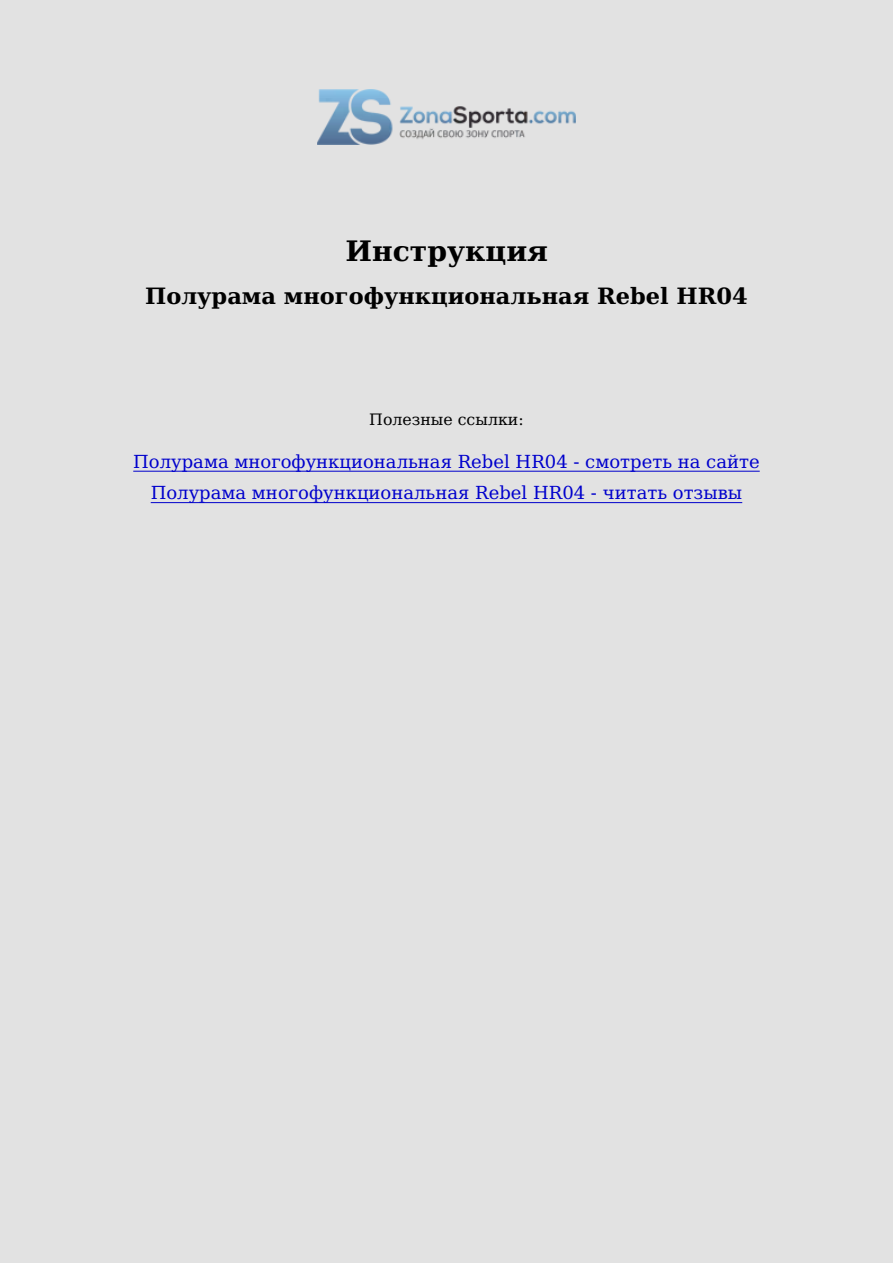
<style>
.page{position:relative;width:893px;height:1263px;background:#e2e2e2}
.page>*{position:absolute;margin:0;border:0;box-sizing:border-box;transform-origin:0 0}
.t1{font:700 28.2px "DejaVu Serif";color:#000}
.t2{font:700 22.5px "DejaVu Serif";color:#000}
.t3{font:18px/31.3px "DejaVu Serif";color:#00c;text-align:center}
.t4{font:15.75px "DejaVu Serif";color:#000}
</style>
<div class="page">
<img style="left:317px;top:89px;width:259px;height:55px">
<hr style="left:133px;top:471px;width:627px;height:1px;background:#00c">
<hr style="left:151px;top:502px;width:591px;height:1px;background:#00c">
<h1 class="t1" style="left:345px;top:229px;width:204px">Инструкция</h1>
<p class="t2" style="left:145px;top:278px;width:604px">Полурама многофункциональная Rebel HR04</p>
<p class="t4" style="left:369px;top:407px;width:156px">Полезные ссылки:</p>
<p class="t3" style="left:133px;top:445px;width:628px">Полурама многофункциональная Rebel HR04 - смотреть на сайте<br>Полурама многофункциональная Rebel HR04 - читать отзывы</p>
</div>
